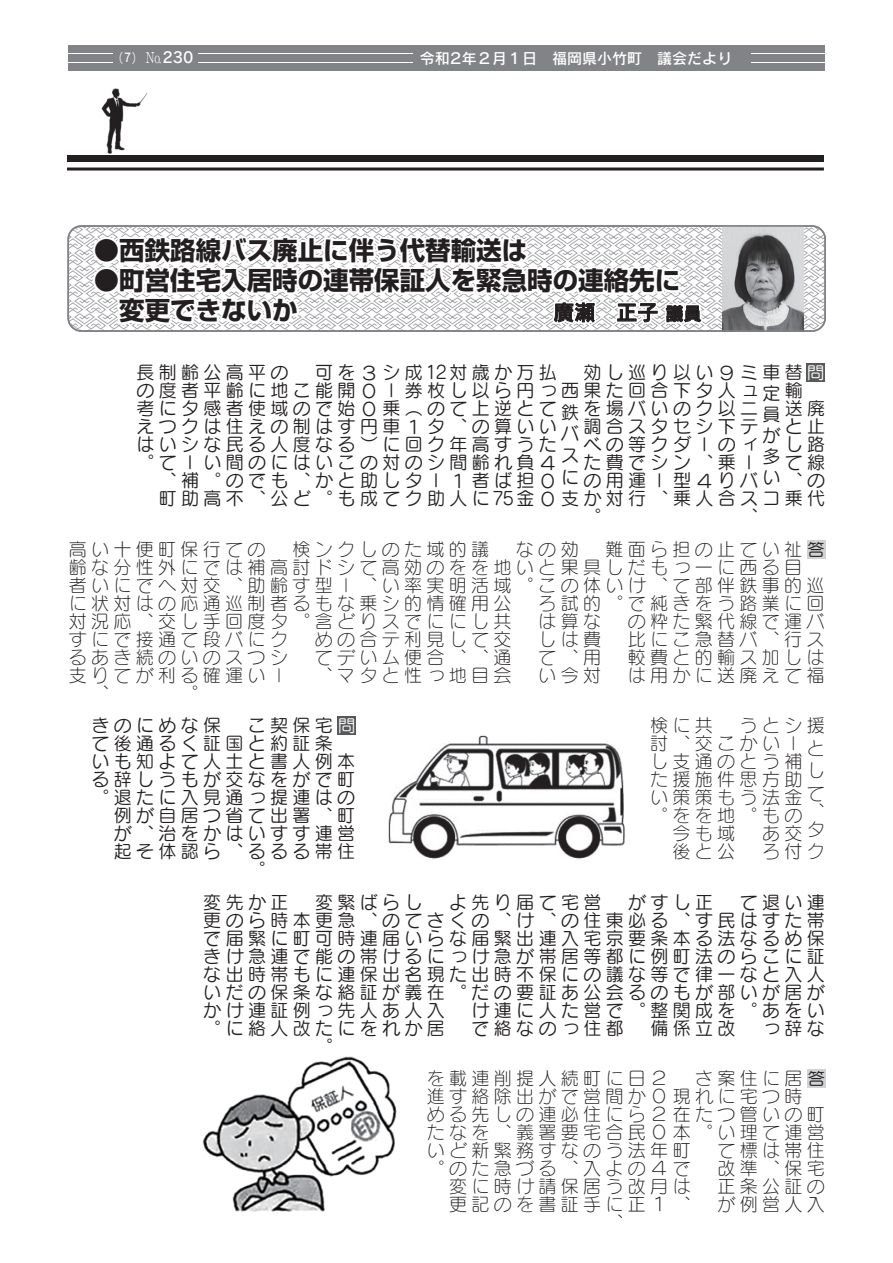
<style>
.page{position:relative;width:893px;height:1263px;background:#fff}
.page>*{position:absolute;margin:0;border:0;box-sizing:border-box;transform-origin:0 0}
.t1{font:700 25.5px "Shin Go Pro";color:#231f20}
.t2{font:21px "Rodin Pro DB";color:#231f20}
.t3{font:18px/18px "Seurat Pro M";letter-spacing:.025em;color:#231f20}
.t4{font:18px/18px "Seurat Pro L";color:#231f20}
.t5{font:18px "Rodin Pro DB";color:#231f20}
.t6{font:17.25px "Seurat Pro M";color:#fff}
.t7{font:17.25px "Seurat Pro M";color:#231f20}
.t8{font:15px "Rodin Pro DB";color:#fff}
.t9{font:12px "Rodin Pro M";color:#fff;scale:.85 1}
.s1{font-family:"Rodin Pro DB"}
.s2{font-family:"Ryumin Pr 6 N";font-weight:300}
</style>
<div class="page">
<img style="left:388px;top:735px;width:237px;height:124px">
<img style="left:202px;top:1056px;width:195px;height:158px">
<div style="left:806px;top:363px;width:19px;height:19px;background:#57585a"></div>
<div style="left:338px;top:716px;width:18px;height:18px;background:#57585a"></div>
<div style="left:807px;top:540px;width:18px;height:18px;background:#d1d2d4"></div>
<div style="left:807px;top:1069px;width:18px;height:18px;background:#d1d2d4"></div>
<div style="left:67px;top:155px;width:757px;height:7px;background:#231f20"></div>
<hr style="left:67px;top:168px;width:757px;height:3px;background:#231f20">
<div style="left:68px;top:63px;width:757px;height:7px;background:#818386"></div>
<div style="left:68px;top:54px;width:757px;height:8px;background:#818386"></div>
<div style="left:68px;top:45px;width:757px;height:8px;background:#818386"></div>
<div style="left:113px;top:46px;width:84px;height:23px;background:#818386"></div>
<div style="left:413px;top:46px;width:338px;height:23px;background:#818386"></div>
<img style="left:101px;top:88px;width:47px;height:66px">
<svg style="left:68px;top:226px;width:757px;height:105px"></svg>
<div style="left:93px;top:237px;width:27px;height:27px;border:4px solid #fff;border-radius:50%"></div>
<div style="left:93px;top:267px;width:27px;height:27px;border:4px solid #fff;border-radius:50%"></div>
<svg style="left:113px;top:114px;width:594px;height:215px"></svg>
<img style="left:723px;top:228px;width:81px;height:101px">
<div style="left:67px;top:225px;width:759px;height:107px;border:2px solid #808285;border-radius:13px"></div>
<p class="t9" style="left:119px;top:49px;width:22px"><span class="s1">7</span>( )</p>
<p class="t8" style="left:146px;top:48px;width:64px"><span class="s2">No.</span>230　</p>
<p class="t8" style="left:420px;top:48px;width:314px">令和２年２月１日　福岡県小竹町　議会だより</p>
<h1 class="t1" style="left:94px;top:230px;width:435px">●西鉄路線バス廃止に伴う代替輸送は</h1>
<h1 class="t1" style="left:94px;top:260px;width:588px">●町営住宅入居時の連帯保証人を緊急時の連絡先に</h1>
<p class="t5" style="left:666px;top:302px;width:37px">議員</p>
<h1 class="t1" style="left:94px;top:290px;width:206px">　変更できないか</h1>
<p class="t2" style="left:553px;top:299px;width:106px">廣瀬　正子</p>
<p class="t3" style="left:136px;top:363px;width:689px">長制齢公高平の　可を３シ成12対歳か万払　効し巡り以い９ミ車替問</p>
<p class="t3" style="left:405px;top:381px;width:354px">券枚し以ら円っ西果た回合下タ人ュ</p>
<p class="t3" style="left:136px;top:399px;width:421px">考にタ感者使域ので始０乗（のて上逆とて</p>
<p class="t3" style="left:427px;top:417px;width:130px">タ、の算いい</p>
<p class="t3" style="left:136px;top:435px;width:421px">はいシな民る人度なる）に回ク年高すうた</p>
<p class="t3" style="left:203px;top:453px;width:353px">い間のにはいこの対のシ間齢れ負４</p>
<p class="t3" style="left:472px;top:471px;width:84px">者ば担０</p>
<p class="t3" style="left:159px;top:489px;width:667px">町助高不、公ど。も成てク助人に75金０支か対行、乗人合スコ乗代</p>
<p class="t6" style="left:807px;top:361px;width:19px">問</p>
<p class="t3" style="left:136px;top:372px;width:280px;line-height:36px">の度者平齢に地こ能開０ー<br>えつクは住えの制はす円車１</p>
<p class="t3" style="left:785px;top:381px;width:43px">輸　送廃と止し路て線</p>
<p class="t3" style="left:762px;top:382px;width:20px;line-height:21px;text-align:justify">定員が多い</p>
<p class="t3" style="left:584px;top:399px;width:175px">を場バいのク以ニ調合スタセシ下テべの等クダー<br>た費でシン、乗ーの用運ー</p>
<p class="t3" style="left:561px;top:401px;width:19px;line-height:21.6px;text-align:justify">鉄バスに</p>
<p class="t3" style="left:718px;top:435px;width:40px">のィ</p>
<p class="t3" style="left:136px;top:453px;width:56px">。てー</p>
<p class="t3" style="left:159px;top:471px;width:279px">、補。のでも、かと助しター</p>
<p class="t3" style="left:673px;top:471px;width:86px">型４りバ</p>
<p class="t3" style="left:785px;top:471px;width:41px">、の</p>
<p class="t3" style="left:449px;top:471px;width:12px">１</p>
<p class="t3" style="left:584px;top:507px;width:18px">。</p>
<p class="t3" style="left:740px;top:507px;width:18px">、</p>
<p class="t4" style="left:69px;top:539px;width:756px">高い十便町保行ての　検ンクしのた域的議　なの効　難面ら担の止てい祉答</p>
<p class="t4" style="left:69px;top:557px;width:759px">齢な分性外にでは補高討ドシて高効のをを地いと果具しだもっ一に西る目　</p>
<p class="t4" style="left:69px;top:575px;width:279px">者いにでへ対交、助齢す型ー</p>
<p class="t4" style="left:69px;top:593px;width:443px">に状対はの応通巡制者るもな乗シ的情確用公</p>
<p class="t4" style="left:69px;top:611px;width:443px">対況応、交し手回度タ。含どりスでににし共</p>
<p class="t4" style="left:69px;top:629px;width:219px">すにで接通て段バにク</p>
<p class="t4" style="left:69px;top:647px;width:219px">るあき続のいのスつシ</p>
<p class="t4" style="left:69px;top:665px;width:212px">支りてが利る確運いー</p>
<p class="t4" style="left:91px;top:683px;width:18px">、</p>
<p class="t4" style="left:181px;top:683px;width:18px">。</p>
<p class="t7" style="left:807px;top:538px;width:19px">答</p>
<p class="t4" style="left:538px;top:575px;width:287px;text-indent:-179px">、い率実明活域。この体いけ、て部伴鉄事的巡ろ試的。で純きをう路業に回は算な<br>しは費<br>て、用<br>い今対</p>
<p class="t4" style="left:628px;top:611px;width:198px;text-align:justify">の粋た緊代線で運バ比にこ急替バ、行ス較費と的輸ス加しはは用かに送廃えて福</p>
<p class="t4" style="left:315px;top:629px;width:197px">めの合テ利見して交てデいム便合、、通</p>
<p class="t4" style="left:315px;top:665px;width:197px">、マタと性っ地目会</p>
<p class="t3" style="left:91px;top:716px;width:265px">きのにめな保　こ契保宅問て後通るく<br>いも知よて人土と書人例本る辞しうもが交なをがで町</p>
<p class="t3" style="left:114px;top:806px;width:242px;text-align:justify">例が自居つ省て出署、町が、治をかはいすす連営起そ体認ら、るるる帯住</p>
<p class="t6" style="left:338px;top:714px;width:19px">問</p>
<p class="t3" style="left:203px;top:734px;width:155px">証国と約証条　</p>
<p class="t3" style="left:91px;top:788px;width:265px">。退たに入見通っ提連はの</p>
<p class="t3" style="left:248px;top:860px;width:18px">。</p>
<p class="t4" style="left:650px;top:716px;width:175px">検に共　うとシ援討、交こかいー<br>し支通のとう補<br>た援施件思方助<br>い策策もう法金</p>
<p class="t4" style="left:673px;top:824px;width:63px">今も域後と公</p>
<p class="t4" style="left:762px;top:824px;width:62px">あ交<br>ろ付ク</p>
<p class="t4" style="left:807px;top:736px;width:19px;line-height:22.5px;text-align:justify">として</p>
<p class="t4" style="left:807px;top:801px;width:18px">、</p>
<p class="t4" style="left:650px;top:806px;width:153px">。をを地。もの</p>
<p class="t4" style="left:807px;top:819px;width:18px">タ</p>
<p class="t3" style="left:203px;top:892px;width:623px">変先か正　変緊ばらし　よ先り届て宅営　がすし正　て退い連更のら時本更急、のてさく<br>で届緊に町可時連届いらな届緊出連入宅京要条本る法なるめ保きけ急連で能の帯けるにっけ急が帯居等都に例町法のらこに証な出時帯もに連保出名現た出時不保にの議な等で律一なと入人いだの保条な絡証が義在。だの要証あ公会るのもが部いが居がかけ連証例っ先人あ人入</p>
<p class="t3" style="left:315px;top:1036px;width:18px">。</p>
<p class="t3" style="left:472px;top:910px;width:354px">の、け、の住東必る、す民はすた帯</p>
<p class="t3" style="left:472px;top:1000px;width:354px">け連に人た営で。整関成を。あをいで絡なのっ住都</p>
<p class="t3" style="left:203px;top:1018px;width:242px">。に絡人改たにをれか居</p>
<p class="t3" style="left:650px;top:1018px;width:86px">備係立改</p>
<p class="t3" style="left:762px;top:1018px;width:63px">っ辞な</p>
<p class="t4" style="left:427px;top:1069px;width:401px">を載連削提人続町に日２　さ案住に居答進す絡除出がで営間か０現れに宅つ時　める先しの連必住にら２在たつ管いの町たなを、義署要宅合民０本。い理て連営いど新緊務すなのう法年町</p>
<p class="t4" style="left:449px;top:1177px;width:242px">変に時け請保居う改月は</p>
<p class="t4" style="left:449px;top:1195px;width:213px">更記のを書証手に正１</p>
<p class="t4" style="left:606px;top:1213px;width:18px">、</p>
<p class="t7" style="left:808px;top:1067px;width:19px">答</p>
<p class="t4" style="left:717px;top:1141px;width:108px;text-align:justify">て標は帯住改準、保宅正条公証のが例営人入</p>
<p class="t4" style="left:427px;top:1159px;width:265px">。のた急づる、入よの４で</p>
<p class="t4" style="left:673px;top:1195px;width:18px">、</p>
</div>
